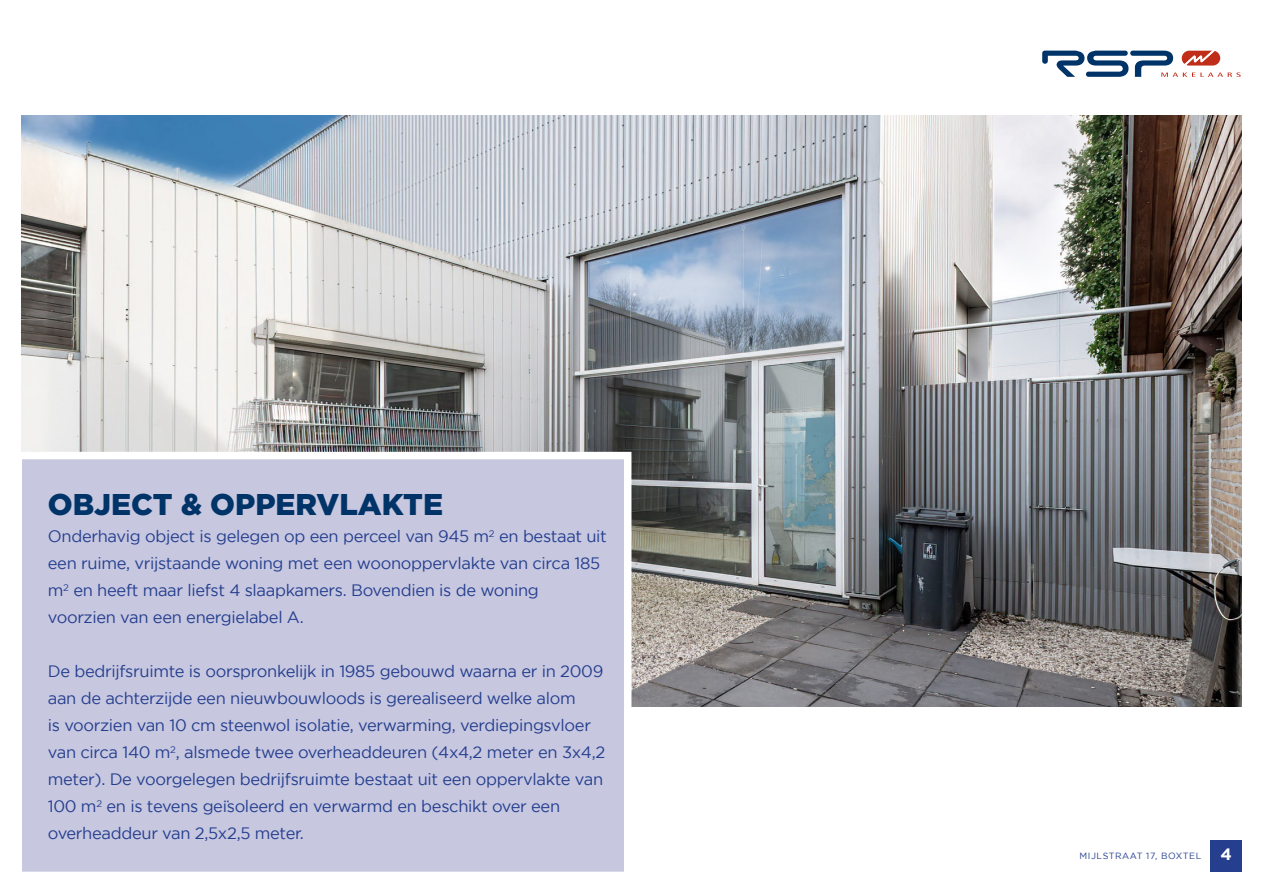
<style>
.page{position:relative;width:1263px;height:893px;background:#fff}
.page>*{position:absolute;margin:0;border:0;box-sizing:border-box;transform-origin:0 0}
.t1{font:900 30px "Gotham";color:#003367}
.t2{font:16.5px/27px "Gotham";letter-spacing:-.02em;color:#253f8e}
.t3{font:700 16.5px "Gotham";color:#fff}
.t4{font:9px "Gotham";letter-spacing:.06em;color:#253f8e}
</style>
<div class="page">
<img style="left:21px;top:116px;width:1221px;height:591px">
<svg style="left:1042px;top:50px;width:199px;height:27px"></svg>
<div style="left:15px;top:452px;width:616px;height:427px;background:#c7c7e0;border:8px solid #fff"></div>
<div style="left:1210px;top:840px;width:32px;height:32px;background:#253f8e"></div>
<p class="t1" style="left:48px;top:487px;width:397px">OBJECT &amp; OPPERVLAKTE</p>
<p class="t2" style="left:48px;top:523px;width:561px">Onderhavig object is gelegen op een perceel van 945 m<sup>2</sup> en bestaat uit een ruime, vrijstaande woning met een woonoppervlakte van circa 185 m<sup>2</sup> en heeft maar liefst 4 slaapkamers. Bovendien is de woning</p>
<p class="t2" style="left:48px;top:604px;width:257px">voorzien van een energielabel A.</p>
<p class="t2" style="left:48px;top:658px;width:559px">De bedrijfsruimte is oorspronkelijk in 1985 gebouwd waarna er in 2009 aan de achterzijde een nieuwbouwloods is gerealiseerd welke alom<br>is voorzien van 10 cm steenwol isolatie, verwarming, verdiepingsvloer van circa 140 m<sup>2</sup>, alsmede twee overheaddeuren (4x4,2 meter en 3x4,2 meter). De voorgelegen bedrijfsruimte bestaat uit een oppervlakte van 100 m<sup>2</sup> en is tevens geïsoleerd en verwarmd en beschikt over een</p>
<p class="t2" style="left:48px;top:820px;width:258px">overheaddeur van 2,5x2,5 meter.</p>
<p class="t4" style="left:1079px;top:850px;width:123px">MIJLSTRAAT 17, BOXTEL</p>
<p class="t3" style="left:1220px;top:845px;width:13px">4</p>
</div>
